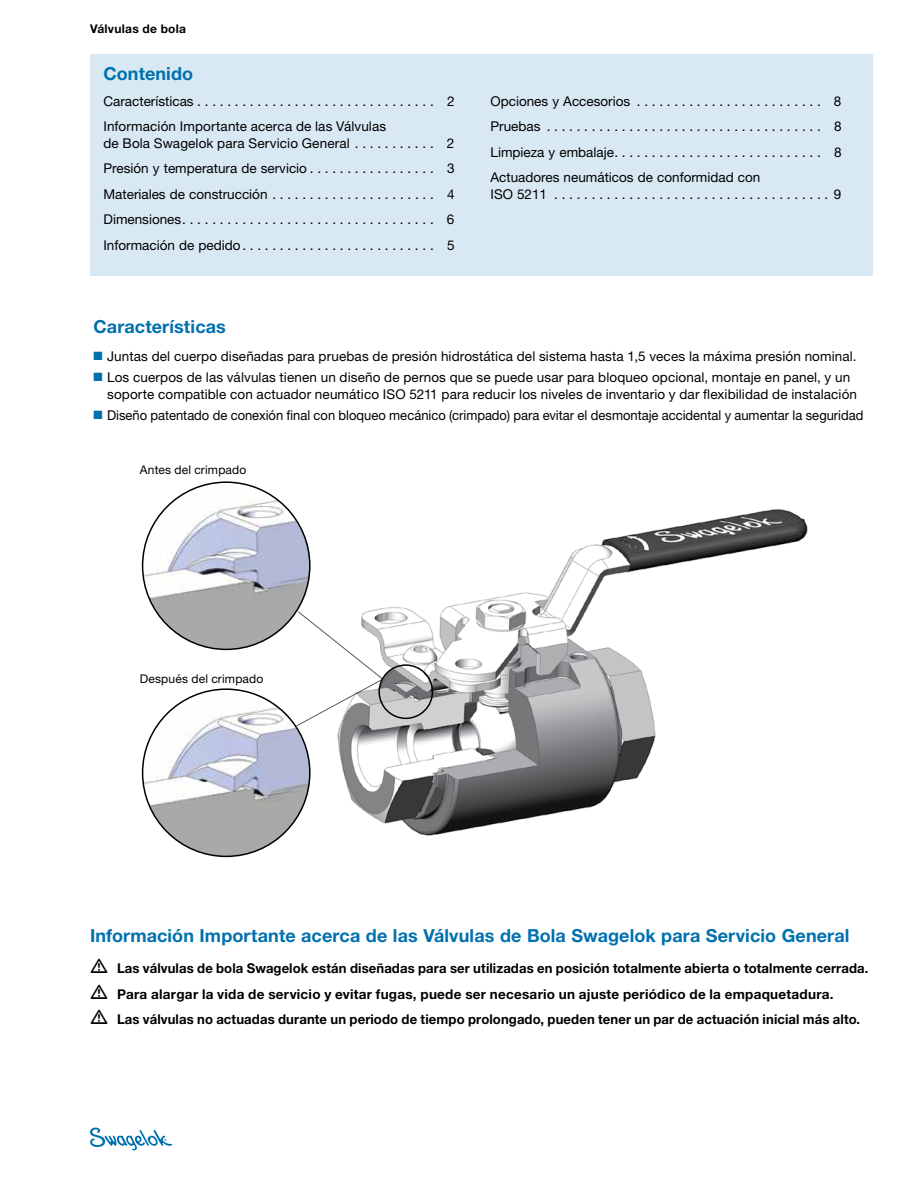
<style>
.page{position:relative;width:918px;height:1188px;background:#fff}
.page>*{position:absolute;margin:0;border:0;box-sizing:border-box;transform-origin:0 0}
.t1{font:700 18px "Helvetica Neue LT Std";letter-spacing:.005em;color:#0070af}
.t2{font:13.5px/16.5px "Helvetica Neue LT Std";letter-spacing:.005em;color:#000}
.t3{font:700 13.5px "Helvetica Neue LT Std";letter-spacing:.01em;color:#000}
.t4{font:13.5px "Helvetica Neue LT Std";letter-spacing:.005em;color:#000;scale:.96 1}
.t5{font:12px "Helvetica Neue LT Std";letter-spacing:.015em;color:#000}
.t6{font:700 12px "Helvetica Neue LT Std";letter-spacing:.02em;color:#000}
.s1{color:#0070af}
</style>
<div class="page">
<svg style="left:90px;top:1128px;width:82px;height:22px"></svg>
<div style="left:90px;top:54px;width:783px;height:221px;background:#d9e9f3"></div>
<img style="left:143px;top:482px;width:167px;height:167px;border-radius:84px">
<svg style="left:295px;top:611px;width:38px;height:115px"></svg>
<img style="left:143px;top:689px;width:167px;height:167px;border-radius:82px">
<img style="left:333px;top:509px;width:475px;height:327px">
<p class="t6" style="left:90px;top:22px;width:98px">Válvulas de bola</p>
<h1 class="t1" style="left:104px;top:63px;width:91px">Contenido</h1>
<p class="t2" style="left:104px;top:93px;width:324px">Características . . . . . . . . . . . . . . . . . . . . . . . . . . . . . . .</p>
<p class="t2" style="left:447px;top:93px;width:9px">2</p>
<p class="t2" style="left:104px;top:118px;width:352px">Información Importante acerca de las Válvulas<br>de Bola Swagelok para Servicio General . . . . . . . . . . . 2</p>
<p class="t2" style="left:104px;top:160px;width:324px">Presión y temperatura de servicio . . . . . . . . . . . . . . . .</p>
<p class="t2" style="left:447px;top:160px;width:9px">3</p>
<p class="t2" style="left:104px;top:186px;width:324px">Materiales de construcción . . . . . . . . . . . . . . . . . . . . .</p>
<p class="t2" style="left:103px;top:181px;width:353px;line-height:25.5px;text-align:justify;text-indent:344px">4<br>Dimensiones . . . . . . . . . . . . . . . . . . . . . . . . . . . . . . . . . . 6<br>Información de pedido . . . . . . . . . . . . . . . . . . . . . . . . .</p>
<p class="t2" style="left:447px;top:237px;width:9px">5</p>
<h1 class="t1" style="left:94px;top:316px;width:134px">Características</h1>
<p class="t2" style="left:491px;top:88px;width:352px;line-height:25.5px">Opciones y Accesorios . . . . . . . . . . . . . . . . . . . . . . . . . 8<br>Pruebas . . . . . . . . . . . . . . . . . . . . . . . . . . . . . . . . . . . .</p>
<p class="t2" style="left:834px;top:118px;width:9px">8</p>
<p class="t2" style="left:491px;top:143px;width:324px">Limpieza y embalaje . . . . . . . . . . . . . . . . . . . . . . . . . . .</p>
<p class="t2" style="left:834px;top:143px;width:9px">8</p>
<p class="t2" style="left:491px;top:169px;width:353px">Actuadores neumáticos de conformidad con<br>ISO 5211 . . . . . . . . . . . . . . . . . . . . . . . . . . . . . . . . . . . . . 9</p>
<p class="t2" style="left:94px;top:348px;width:762px"><span class="s1">■</span> Juntas del cuerpo diseñadas para pruebas de presión hidrostática del sistema hasta 1,5 veces la máxima presión nominal.</p>
<p class="t2" style="left:107px;top:369px;width:752px;text-indent:-14px"><span class="s1">■</span> Los cuerpos de las válvulas tienen un diseño de pernos que se puede usar para bloqueo opcional, montaje en panel, y un soporte compatible con actuador neumático ISO 5211 para reducir los niveles de inventario y dar flexibilidad de instalación</p>
<p class="t4" style="left:94px;top:407px;width:803px"><span class="s1">■</span> Diseño patentado de conexión final con bloqueo mecánico (crimpado) para evitar el desmontaje accidental y aumentar la seguridad</p>
<p class="t5" style="left:140px;top:462px;width:108px">Antes del crimpado</p>
<p class="t5" style="left:140px;top:672px;width:125px">Después del crimpado</p>
<h1 class="t1" style="left:90px;top:924px;width:761px">Información Importante acerca de las Válvulas de Bola Swagelok para Servicio General</h1>
<p class="t3" style="left:90px;top:960px;width:780px">• Las válvulas de bola Swagelok están diseñadas para ser utilizadas en posición totalmente abierta o totalmente cerrada.</p>
<p class="t3" style="left:90px;top:985px;width:745px">• Para alargar la vida de servicio y evitar fugas, puede ser necesario un ajuste periódico de la empaquetadura.</p>
<p class="t3" style="left:90px;top:1011px;width:772px">• Las válvulas no actuadas durante un periodo de tiempo prolongado, pueden tener un par de actuación inicial más alto.</p>
</div>
